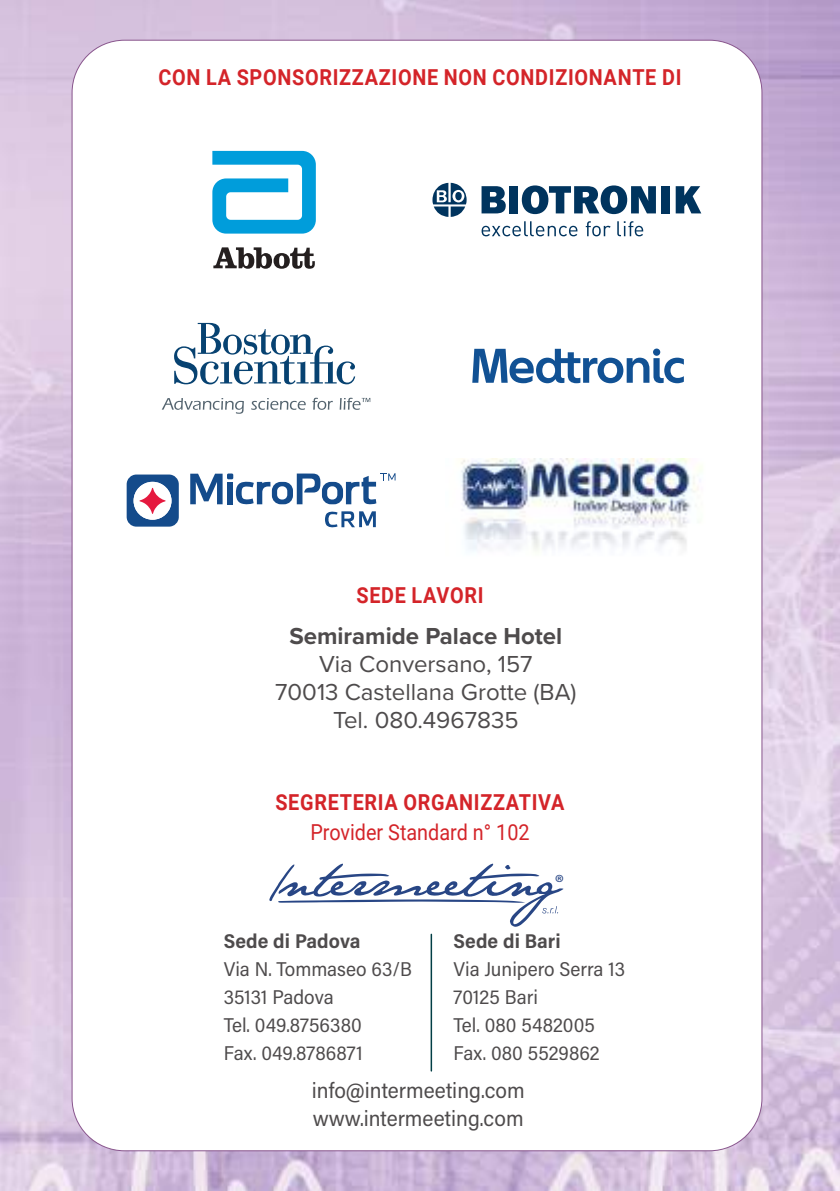
<style>
.page{position:relative;width:840px;height:1191px;background:#fff}
.page>*{position:absolute;margin:0;border:0;box-sizing:border-box;transform-origin:0 0}
.t1{font:24px/28px "Proxima Nova";color:#4e4b4c;text-align:center}
.t2{font:700 24px "Proxima Nova";color:#4e4b4c}
.t3{font:22.2px "Myriad Pro";color:#284685}
.t4{font:700 22px "Roboto";letter-spacing:.035em;color:#d42429;scale:.9 1}
.t5{font:22px/28px "Acumin Pro Semi Cond";color:#4e4b4c}
.t6{font:22px "Roboto";color:#d42429;scale:.9 1}
.t7{font:20px/28px "Acumin Pro Semi Cond";color:#4e4b4c}
.t8{font:700 20px "Acumin Pro Semi Cond";color:#4e4b4c}
</style>
<div class="page">
<img style="left:0;top:0;width:839px;height:1191px">
<div style="left:72px;top:40px;width:689px;height:1110px;background:#fff;border-radius:52px"></div>
<svg style="left:269px;top:863px;width:294px;height:63px"></svg>
<hr style="left:430px;top:934px;width:2px;height:137px;background:#023e45">
<svg style="left:472px;top:348px;width:211px;height:35px"></svg>
<svg style="left:212px;top:151px;width:103px;height:83px"></svg>
<svg style="left:213px;top:247px;width:101px;height:22px"></svg>
<svg style="left:481px;top:221px;width:96px;height:15px"></svg>
<svg style="left:585px;top:221px;width:25px;height:15px"></svg>
<svg style="left:617px;top:221px;width:26px;height:15px"></svg>
<svg style="left:481px;top:186px;width:24px;height:27px"></svg>
<div style="left:509px;top:186px;width:8px;height:27px;background:#00345e"></div>
<div style="left:661px;top:186px;width:8px;height:27px;background:#00345e"></div>
<svg style="left:675px;top:186px;width:26px;height:27px"></svg>
<svg style="left:521px;top:185px;width:134px;height:29px"></svg>
<svg style="left:432px;top:183px;width:34px;height:34px"></svg>
<svg style="left:174px;top:323px;width:181px;height:61px"></svg>
<svg style="left:162px;top:398px;width:82px;height:16px"></svg>
<svg style="left:251px;top:398px;width:54px;height:12px"></svg>
<svg style="left:312px;top:398px;width:20px;height:12px"></svg>
<svg style="left:339px;top:398px;width:31px;height:12px"></svg>
<svg style="left:127px;top:474px;width:52px;height:52px"></svg>
<svg style="left:190px;top:473px;width:205px;height:32px"></svg>
<svg style="left:325px;top:511px;width:50px;height:17px"></svg>
<img style="left:461px;top:459px;width:241px;height:92px">
<p class="t4" style="left:158px;top:62px;width:582px">CON LA SPONSORIZZAZIONE NON CONDIZIONANTE DI</p>
<p class="t4" style="left:356px;top:580px;width:143px">SEDE LAVORI</p>
<p class="t2" style="left:289px;top:618px;width:274px">Semiramide Palace Hotel</p>
<p class="t1" style="left:275px;top:649px;width:302px">Via Conversano, 157<br>70013 Castellana Grotte (BA)<br>Tel. 080.4967835</p>
<p class="t4" style="left:275px;top:786px;width:322px">SEGRETERIA ORGANIZZATIVA</p>
<p class="t6" style="left:310px;top:816px;width:245px">Provider Standard n° 102</p>
<p class="t3" style="left:554px;top:868px;width:11px">®</p>
<p class="t8" style="left:224px;top:927px;width:138px">Sede di Padova</p>
<p class="t7" style="left:224px;top:954px;width:190px">Via N. Tommaseo 63/B<br>35131 Padova<br>Tel. 049.8756380<br>Fax. 049.8786871</p>
<p class="t8" style="left:453px;top:927px;width:108px">Sede di Bari</p>
<p class="t7" style="left:453px;top:954px;width:173px">Via Junipero Serra 13<br>70125 Bari<br>Tel. 080 5482005<br>Fax. 080 5529862</p>
<p class="t5" style="left:311px;top:1075px;width:214px">info@intermeeting.com www.intermeeting.com</p>
</div>
